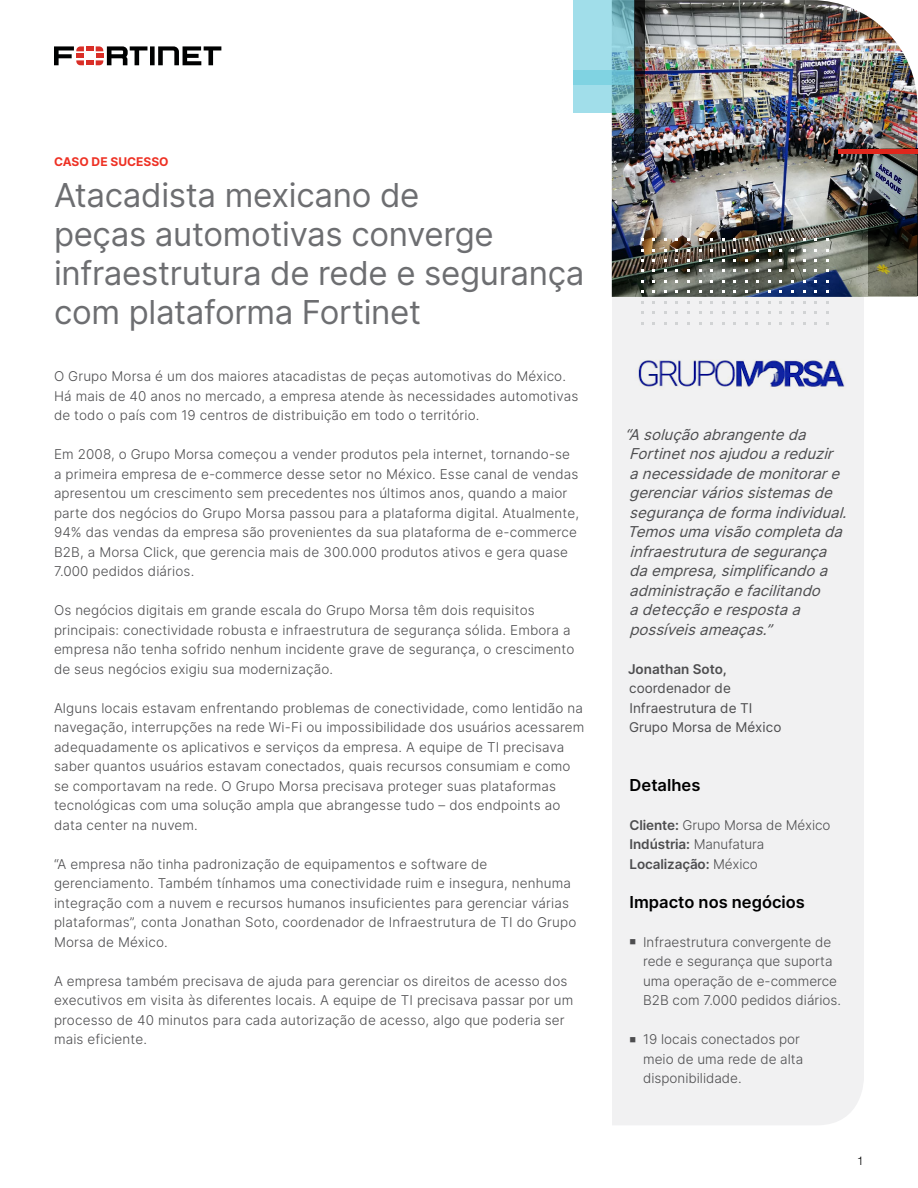
<style>
.page{position:relative;width:918px;height:1188px;background:#fff}
.page>*{position:absolute;margin:0;border:0;box-sizing:border-box;transform-origin:0 0}
.t1{font:900 265.5px "Helvetica Neue LT Pro";color:#4d4d4f}
.Main_Title{font:33px/39px "Inter";letter-spacing:-.01em;color:#6d6e71}
.Sidebar_headline__Bl{font:600 16.5px "Inter";color:#000}
.INSET_QUOTE{font:italic 15px/19.5px "Inter";color:#4d4d4f}
.Body_Copy{font:300 13.5px/19.5px "Inter";letter-spacing:.01em;color:#4d4d4f}
.INSET_QUOTE-2{font:13.5px/19.5px "Inter";color:#4d4d4f}
.Sidebar_Copy{font:300 13.5px/19.5px "Inter";letter-spacing:-.01em;color:#4d4d4f}
.Sidebar_Copy-2{font:600 13.5px "Inter";letter-spacing:-.01em;color:#4d4d4f}
.Document_type{font:700 12px "Inter";color:#ee3124}
.t2{font:300 12px "Helvetica Neue LT Pro";color:#000}
.s1{font-weight:600}
.s2{font-weight:300}
</style>
<div class="page">
<div style="left:612px;top:297px;width:252px;height:828px;background:#f1f1f2"></div>
<img style="left:612px;top:0;width:305px;height:297px">
<img style="left:868px;top:153px;width:50px;height:143px">
<svg style="left:573px;top:0;width:61px;height:70px;fill:#a1deea"></svg>
<svg style="left:573px;top:70px;width:61px;height:43px"></svg>
<hr style="left:839px;top:149px;width:79px;height:4px;background:#df271c">
<svg style="left:634px;top:0;width:10px;height:153px"></svg>
<svg style="left:54px;top:46px;width:167px;height:19px"></svg>
<img style="left:632px;top:345px;width:220px;height:59px">
<p class="Document_type" style="left:54px;top:153px;width:116px">CASO DE SUCESSO</p>
<p class="Main_Title" style="left:54px;top:174px;width:532px">Atacadista mexicano de<br>peças automotivas converge infraestrutura de rede e segurança com plataforma Fortinet</p>
<h1 class="t1" style="left:-27px;top:716px;width:941px;rotate:-30deg">DRAFT</h1>
<p class="Body_Copy" style="left:54px;top:366px;width:526px">O Grupo Morsa é um dos maiores atacadistas de peças automotivas do México.<br>Há mais de 40 anos no mercado, a empresa atende às necessidades automotivas de todo o país com 19 centros de distribuição em todo o território.</p>
<p class="Body_Copy" style="left:54px;top:444px;width:527px">Em 2008, o Grupo Morsa começou a vender produtos pela internet, tornando-se a primeira empresa de e-commerce desse setor no México. Esse canal de vendas apresentou um crescimento sem precedentes nos últimos anos, quando a maior parte dos negócios do Grupo Morsa passou para a plataforma digital. Atualmente, 94% das vendas da empresa são provenientes da sua plataforma de e-commerce B2B, a Morsa Click, que gerencia mais de 300.000 produtos ativos e gera quase 7.000 pedidos diários.</p>
<p class="Body_Copy" style="left:54px;top:600px;width:522px">Os negócios digitais em grande escala do Grupo Morsa têm dois requisitos principais: conectividade robusta e infraestrutura de segurança sólida. Embora a empresa não tenha sofrido nenhum incidente grave de segurança, o crescimento de seus negócios exigiu sua modernização.</p>
<p class="Body_Copy" style="left:54px;top:698px;width:532px">Alguns locais estavam enfrentando problemas de conectividade, como lentidão na navegação, interrupções na rede Wi-Fi ou impossibilidade dos usuários acessarem adequadamente os aplicativos e serviços da empresa. A equipe de TI precisava saber quantos usuários estavam conectados, quais recursos consumiam e como se comportavam na rede. O Grupo Morsa precisava proteger suas plataformas tecnológicas com uma solução ampla que abrangesse tudo – dos endpoints ao data center na nuvem.</p>
<p class="Body_Copy" style="left:54px;top:854px;width:524px">“A empresa não tinha padronização de equipamentos e software de gerenciamento. Também tínhamos uma conectividade ruim e insegura, nenhuma integração com a nuvem e recursos humanos insuficientes para gerenciar várias plataformas”, conta Jonathan Soto, coordenador de Infraestrutura de TI do Grupo Morsa de México.</p>
<p class="Body_Copy" style="left:54px;top:971px;width:521px">A empresa também precisava de ajuda para gerenciar os direitos de acesso dos executivos em visita às diferentes locais. A equipe de TI precisava passar por um processo de 40 minutos para cada autorização de acesso, algo que poderia ser mais eficiente.</p>
<p class="INSET_QUOTE" style="left:625px;top:424px;width:229px">“Asoluçãoabrangenteda<br>Fortinetnosajudouareduzir anecessidadedemonitorare gerenciarváriossistemasde segurançadeformaindividual.<br>Temosumavisãocompletada infraestruturadesegurança daempresa,simplificandoa administraçãoefacilitando adetecçãoerespostaa possíveisameaças.”</p>
<p class="INSET_QUOTE-2" style="left:628px;top:659px;width:155px"><span class="s1">Jonathan Soto, </span>coordenador de<br>Infraestrutura de TI<br>Grupo Morsa de México</p>
<p class="Sidebar_headline__Bl" style="left:630px;top:772px;width:72px">Detalhes</p>
<p class="Sidebar_Copy" style="left:630px;top:815px;width:202px"><span class="s1">Cliente:</span> Grupo Morsa de México<br><span class="s1">Indústria:</span> Manufatura</p>
<p class="Sidebar_Copy-2" style="left:630px;top:854px;width:130px">Localização: <span class="s2">México</span></p>
<p class="Sidebar_headline__Bl" style="left:630px;top:889px;width:177px">Impacto nos negócios</p>
<p class="Body_Copy" style="left:643px;top:932px;width:199px;text-indent:-14px">■ Infraestrutura convergente de rede e segurança que suporta uma operação de e-commerce<br>B2B com 7.000 pedidos diários.</p>
<p class="Body_Copy" style="left:643px;top:1029px;width:162px;text-indent:-14px">■ 19 locais conectados por meio de uma rede de alta disponibilidade.</p>
<p class="t2" style="left:857px;top:1154px;width:8px">1</p>
</div>
